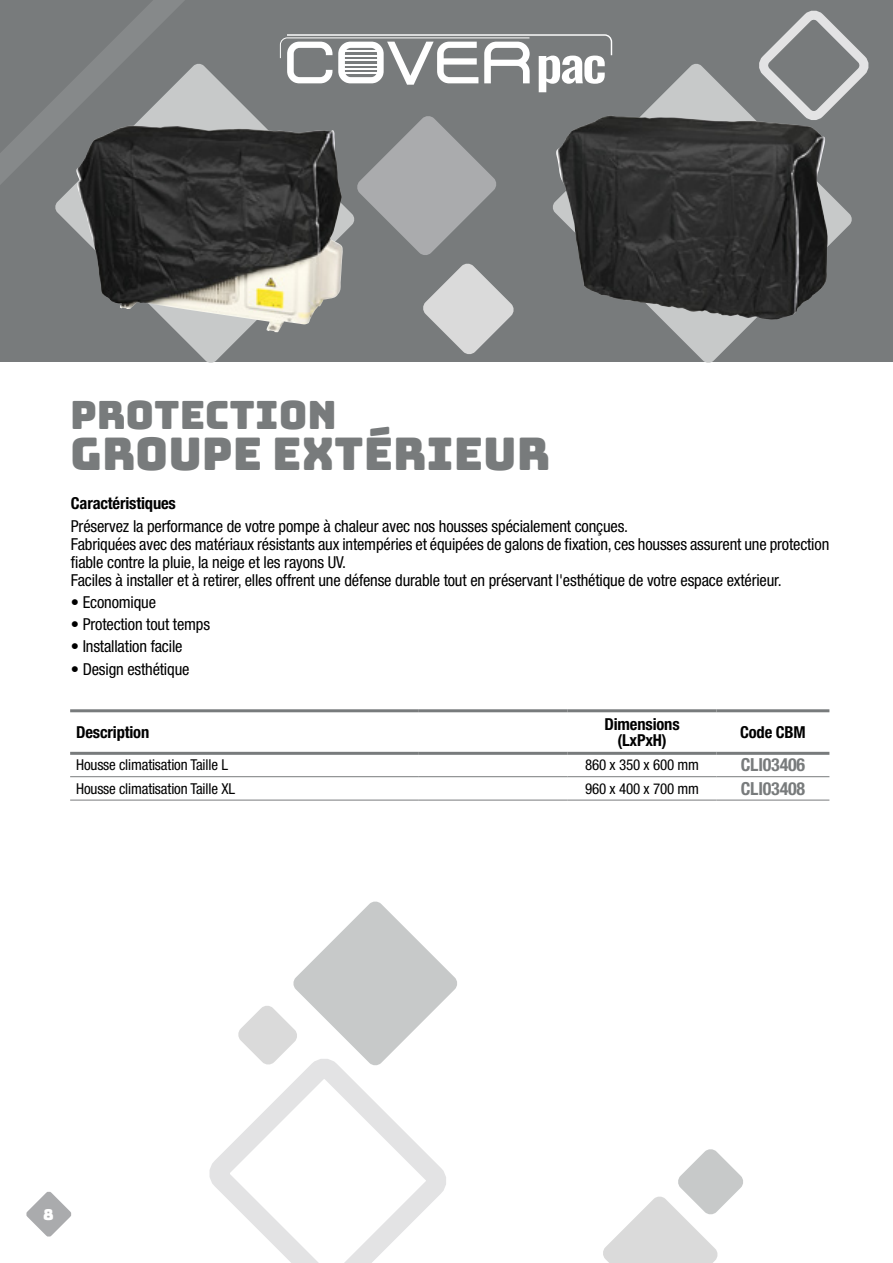
<style>
.page{position:relative;width:893px;height:1263px;background:#fff}
.page>*{position:absolute;margin:0;border:0;box-sizing:border-box;transform-origin:0 0}
.t1{font:45px "Bungee";color:#787b7c}
.t2{font:39px "Bungee";color:#787b7c}
.t3{font:700 condensed 18px "Helvetica Neue LT Std";letter-spacing:-.01em;color:#787b7c}
.t4{font:condensed 16.5px/18px "Helvetica Neue LT Std";letter-spacing:-.01em;color:#000}
.t5{font:700 condensed 16.5px/16.5px "Helvetica Neue LT Std";letter-spacing:-.01em;color:#000;text-align:center}
.t6{font:condensed 15px "Helvetica Neue LT Std";letter-spacing:-.01em;color:#000}
.t7{font:15px "Bungee";color:#fff}
</style>
<div class="page">
<svg style="left:26px;top:1191px;width:46px;height:46px"></svg>
<div style="left:0;top:0;width:893px;height:361px;background:#787b7c"></div>
<svg style="left:357px;top:116px;width:139px;height:139px"></svg>
<svg style="left:423px;top:263px;width:91px;height:91px"></svg>
<svg style="left:759px;top:10px;width:110px;height:77px"></svg>
<svg style="left:55px;top:88px;width:300px;height:275px"></svg>
<svg style="left:552px;top:63px;width:300px;height:300px"></svg>
<svg style="left:279px;top:34px;width:334px;height:58px"></svg>
<svg style="left:0;top:0;width:226px;height:266px"></svg>
<hr style="left:70px;top:709px;width:349px;height:3px;background:#787b7c">
<hr style="left:419px;top:709px;width:149px;height:3px;background:#787b7c">
<hr style="left:568px;top:709px;width:148px;height:3px;background:#787b7c">
<hr style="left:716px;top:709px;width:113px;height:3px;background:#787b7c">
<hr style="left:70px;top:752px;width:349px;height:3px;background:#787b7c">
<hr style="left:419px;top:752px;width:149px;height:3px;background:#787b7c">
<hr style="left:568px;top:752px;width:148px;height:3px;background:#787b7c">
<hr style="left:716px;top:752px;width:113px;height:3px;background:#787b7c">
<hr style="left:70px;top:776px;width:349px;height:1px;background:#787b7c">
<hr style="left:70px;top:800px;width:349px;height:1px;background:#787b7c">
<hr style="left:419px;top:776px;width:149px;height:1px;background:#787b7c">
<hr style="left:419px;top:800px;width:149px;height:1px;background:#787b7c">
<hr style="left:568px;top:776px;width:148px;height:1px;background:#787b7c">
<hr style="left:568px;top:800px;width:148px;height:1px;background:#787b7c">
<hr style="left:716px;top:776px;width:113px;height:1px;background:#787b7c">
<hr style="left:716px;top:800px;width:113px;height:1px;background:#787b7c">
<img style="left:76px;top:126px;width:268px;height:206px">
<img style="left:556px;top:117px;width:273px;height:203px">
<svg style="left:209px;top:1066px;width:237px;height:197px"></svg>
<svg style="left:603px;top:1149px;width:140px;height:114px"></svg>
<svg style="left:238px;top:901px;width:219px;height:165px"></svg>
<h2 class="t2" style="left:70px;top:393px;width:268px">PROTECTION</h2>
<h1 class="t1" style="left:70px;top:428px;width:482px">GROUPE EXTÉRIEUR</h1>
<p class="t5" style="left:71px;top:495px;width:107px">Caractéristiques</p>
<p class="t4" style="left:71px;top:517px;width:760px">Préservez la performance de votre pompe à chaleur avec nos housses spécialement conçues.<br>Fabriquées avec des matériaux résistants aux intempéries et équipées de galons de fixation, ces housses assurent une protection fiable contre la pluie, la neige et les rayons UV.<br>Faciles à installer et à retirer, elles offrent une défense durable tout en préservant l'esthétique de votre espace extérieur.</p>
<p class="t4" style="left:71px;top:593px;width:87px">• Economique</p>
<p class="t4" style="left:71px;top:615px;width:141px">• Protection tout temps</p>
<p class="t4" style="left:71px;top:637px;width:113px">• Installation facile</p>
<p class="t4" style="left:71px;top:660px;width:120px">• Design esthétique</p>
<p class="t5" style="left:76px;top:724px;width:75px">Description</p>
<p class="t5" style="left:604px;top:715px;width:77px">Dimensions (LxPxH)</p>
<p class="t5" style="left:740px;top:724px;width:67px">Code CBM</p>
<p class="t6" style="left:76px;top:756px;width:153px">Housse climatisation Taille L</p>
<p class="t6" style="left:585px;top:756px;width:116px">860 x 350 x 600 mm</p>
<p class="t3" style="left:741px;top:754px;width:66px">CLI03406</p>
<p class="t6" style="left:76px;top:780px;width:160px">Housse climatisation Taille XL</p>
<p class="t6" style="left:585px;top:780px;width:116px">960 x 400 x 700 mm</p>
<p class="t3" style="left:741px;top:777px;width:66px">CLI03408</p>
<p class="t7" style="left:43px;top:1205px;width:12px">8</p>
</div>
